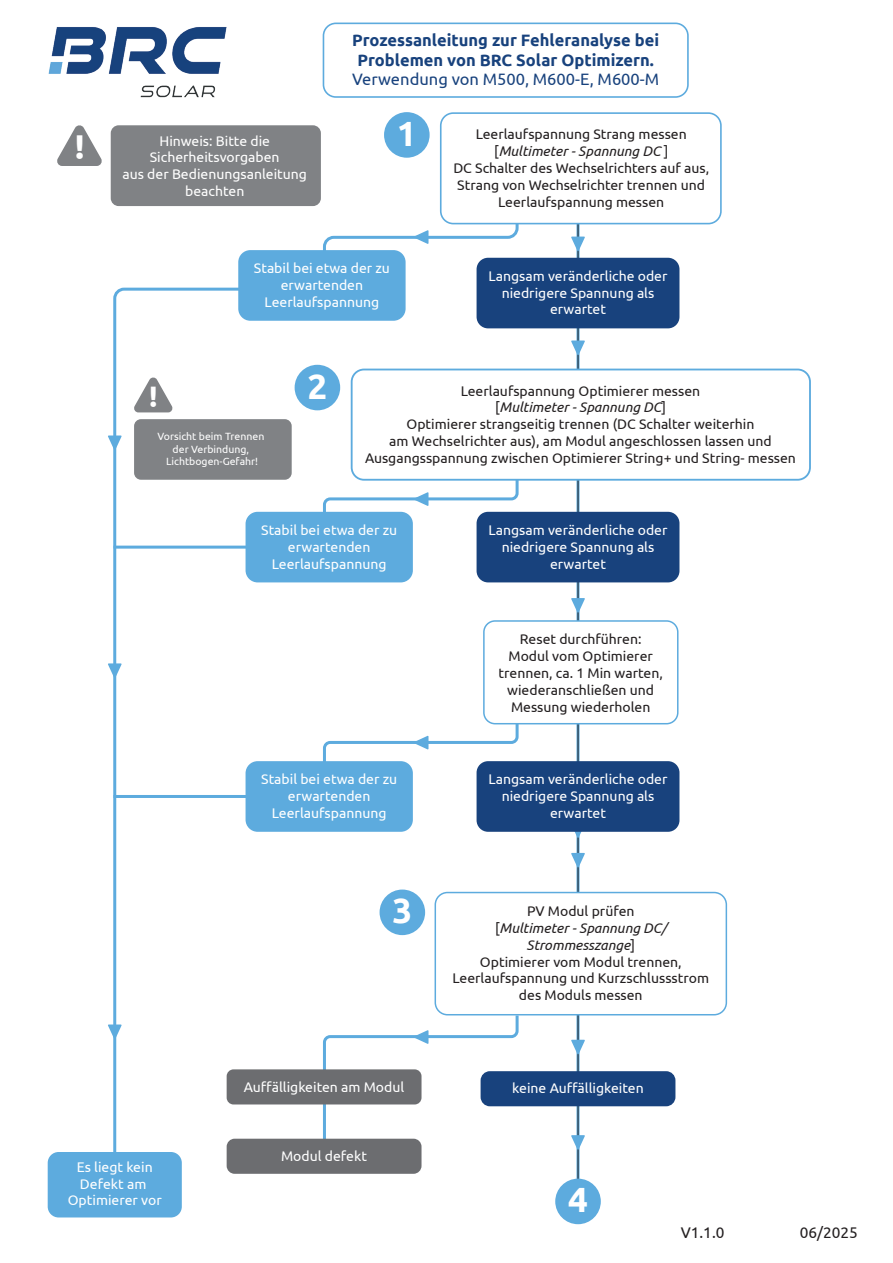
<style>
.page{position:relative;width:893px;height:1263px;background:#fff}
.page>*{position:absolute;margin:0;border:0;box-sizing:border-box;transform-origin:0 0}
.t1{font:700 34.95px "Ubuntu";color:#fff}
.t2{font:700 34.5px "Ubuntu";color:#fff}
.t3{font:700 29.55px "Ubuntu";color:#fff}
.t4{font:700 16.5px/19.8px "Ubuntu";color:#18427d;text-align:center}
.t5{font:16.5px "Ubuntu";color:#18427d}
.t6{font:15.45px "Ubuntu";color:#231f20}
.t7{font:13.95px/16.8px "Ubuntu";color:#231f20;text-align:center}
.t8{font:13.95px/16.8px "Ubuntu";color:#fff;text-align:center}
.t9{font:10.5px/12.6px "Ubuntu";color:#fff;text-align:center}
.s1{font-style:italic}
</style>
<div class="page">
<svg style="left:113px;top:215px;width:407px;height:944px"></svg>
<hr style="left:576px;top:199px;width:3px;height:989px;background:#5dabde">
<div style="left:323px;top:23px;width:366px;height:75px;border:2px solid #5dabde;border-radius:12px"></div>
<div style="left:441px;top:113px;width:280px;height:111px;background:#fff;border-radius:13px"></div>
<div style="left:440px;top:112px;width:282px;height:112px;border:2px solid #5dabde;border-radius:13px"></div>
<div style="left:384px;top:112px;width:46px;height:46px;background:#5dabde;border-radius:50%"></div>
<div style="left:238px;top:250px;width:168px;height:71px;background:#5dabde;border-radius:12px"></div>
<div style="left:477px;top:258px;width:202px;height:70px;background:#18427d;border-radius:12px"></div>
<div style="left:295px;top:365px;width:45px;height:45px;background:#5dabde;border-radius:50%"></div>
<div style="left:352px;top:369px;width:458px;height:111px;background:#fff;border-radius:12px"></div>
<div style="left:351px;top:369px;width:460px;height:112px;border:2px solid #5dabde;border-radius:12px"></div>
<div style="left:380px;top:889px;width:45px;height:46px;background:#5dabde;border-radius:50%"></div>
<div style="left:435px;top:892px;width:291px;height:123px;background:#fff;border-radius:12px"></div>
<div style="left:435px;top:892px;width:292px;height:123px;border:2px solid #5dabde;border-radius:12px"></div>
<div style="left:227px;top:1069px;width:194px;height:35px;background:#6c6d70;border-radius:7px"></div>
<div style="left:227px;top:1139px;width:194px;height:35px;background:#6c6d70;border-radius:8px"></div>
<div style="left:481px;top:1071px;width:194px;height:35px;background:#18427d;border-radius:9px"></div>
<div style="left:48px;top:1152px;width:134px;height:65px;background:#5dabde;border-radius:11px"></div>
<div style="left:555px;top:1178px;width:46px;height:46px;background:#5dabde;border-radius:50%"></div>
<div style="left:111px;top:125px;width:210px;height:81px;background:#808285;border-radius:8px"></div>
<img style="left:48px;top:27px;width:179px;height:71px">
<div style="left:477px;top:512px;width:202px;height:70px;background:#18427d;border-radius:12px"></div>
<svg style="left:571px;top:237px;width:14px;height:14px"></svg>
<svg style="left:571px;top:598px;width:14px;height:15px"></svg>
<svg style="left:575px;top:832px;width:7px;height:6px"></svg>
<svg style="left:571px;top:1040px;width:14px;height:14px"></svg>
<svg style="left:571px;top:853px;width:14px;height:15px"></svg>
<svg style="left:414px;top:230px;width:14px;height:14px"></svg>
<svg style="left:321px;top:718px;width:199px;height:79px"></svg>
<svg style="left:321px;top:1012px;width:199px;height:152px"></svg>
<svg style="left:108px;top:435px;width:14px;height:15px"></svg>
<svg style="left:108px;top:663px;width:14px;height:15px"></svg>
<svg style="left:108px;top:1024px;width:14px;height:15px"></svg>
<svg style="left:57px;top:125px;width:45px;height:41px"></svg>
<svg style="left:571px;top:340px;width:14px;height:15px"></svg>
<div style="left:246px;top:512px;width:167px;height:70px;background:#5dabde;border-radius:12px"></div>
<div style="left:134px;top:419px;width:158px;height:61px;background:#808285;border-radius:7px"></div>
<svg style="left:133px;top:377px;width:40px;height:35px"></svg>
<div style="left:484px;top:621px;width:194px;height:103px;background:#fff;border-radius:11px"></div>
<div style="left:483px;top:620px;width:195px;height:104px;border:2px solid #5dabde;border-radius:11px"></div>
<div style="left:246px;top:761px;width:167px;height:71px;background:#5dabde;border-radius:12px"></div>
<div style="left:477px;top:761px;width:202px;height:71px;background:#18427d;border-radius:12px"></div>
<svg style="left:571px;top:1135px;width:14px;height:15px"></svg>
<h2 class="t2" style="left:75px;top:126px;width:11px">!</h2>
<p class="t8" style="left:123px;top:132px;width:186px">Hinweis: Bitte die<br>Sicherheitsvorgaben<br>aus der Bedienungsanleitung beachten</p>
<p class="t4" style="left:352px;top:30px;width:309px">Prozessanleitung zur Fehleranalyse bei<br>Problemen von BRC Solar Optimizern.</p>
<p class="t5" style="left:352px;top:70px;width:309px">Verwendung von M500, M600-E, M600-M</p>
<h1 class="t1" style="left:397px;top:112px;width:21px">1</h1>
<p class="t7" style="left:453px;top:126px;width:257px">Leerlaufspannung Strang messen [<span class="s1">Multimeter - Spannung DC</span> ]<br>DC Schalter des Wechselrichters auf aus, Strang von Wechselrichter trennen und Leerlaufspannung messen</p>
<p class="t8" style="left:254px;top:259px;width:137px">Stabil bei etwa der zu erwartenden<br>Leerlaufspannung</p>
<p class="t8" style="left:489px;top:267px;width:180px">Langsam veränderliche oder niedrigere Spannung als erwartet</p>
<h3 class="t3" style="left:149px;top:378px;width:10px">!</h3>
<p class="t9" style="left:157px;top:430px;width:108px">Vorsicht beim Trennen der Verbindung,<br>Lichtbogen-Gefahr!</p>
<h1 class="t1" style="left:307px;top:365px;width:21px">2</h1>
<p class="t7" style="left:365px;top:382px;width:432px">Leerlaufspannung Optimierer messen<br>[<span class="s1">Multimeter - Spannung DC</span>]<br>Optimierer strangseitig trennen (DC Schalter weiterhin<br>am Wechselrichter aus), am Modul angeschlossen lassen und Ausgangsspannung zwischen Optimierer String+ und String- messen</p>
<p class="t8" style="left:261px;top:521px;width:137px">Stabil bei etwa der zu erwartenden<br>Leerlaufspannung</p>
<p class="t8" style="left:489px;top:521px;width:180px">Langsam veränderliche oder niedrigere Spannung als erwartet</p>
<p class="t7" style="left:499px;top:631px;width:166px">Reset durchführen:<br>Modul vom Optimierer trennen, ca. 1 Min warten, wiederanschließen und<br>Messung wiederholen</p>
<p class="t8" style="left:261px;top:770px;width:137px">Stabil bei etwa der zu erwartenden<br>Leerlaufspannung</p>
<p class="t8" style="left:489px;top:770px;width:180px">Langsam veränderliche oder niedrigere Spannung als erwartet</p>
<h1 class="t1" style="left:392px;top:890px;width:21px">3</h1>
<p class="t7" style="left:452px;top:902px;width:258px">PV Modul prüfen<br>[<span class="s1">Multimeter - Spannung DC/<br>Strommesszange</span>]<br>Optimierer vom Modul trennen,<br>Leerlaufspannung und Kurzschlussstrom des Moduls messen</p>
<p class="t8" style="left:244px;top:1078px;width:162px">Auffälligkeiten am Modul</p>
<p class="t8" style="left:512px;top:1079px;width:133px">keine Auffälligkeiten</p>
<p class="t8" style="left:68px;top:1158px;width:95px">Es liegt kein<br>Defekt am<br>Optimierer vor</p>
<p class="t8" style="left:281px;top:1147px;width:87px">Modul defekt</p>
<h1 class="t1" style="left:568px;top:1179px;width:21px">4</h1>
<p class="t6" style="left:681px;top:1223px;width:45px">V1.1.0</p>
<p class="t6" style="left:800px;top:1223px;width:60px">06/2025</p>
</div>
